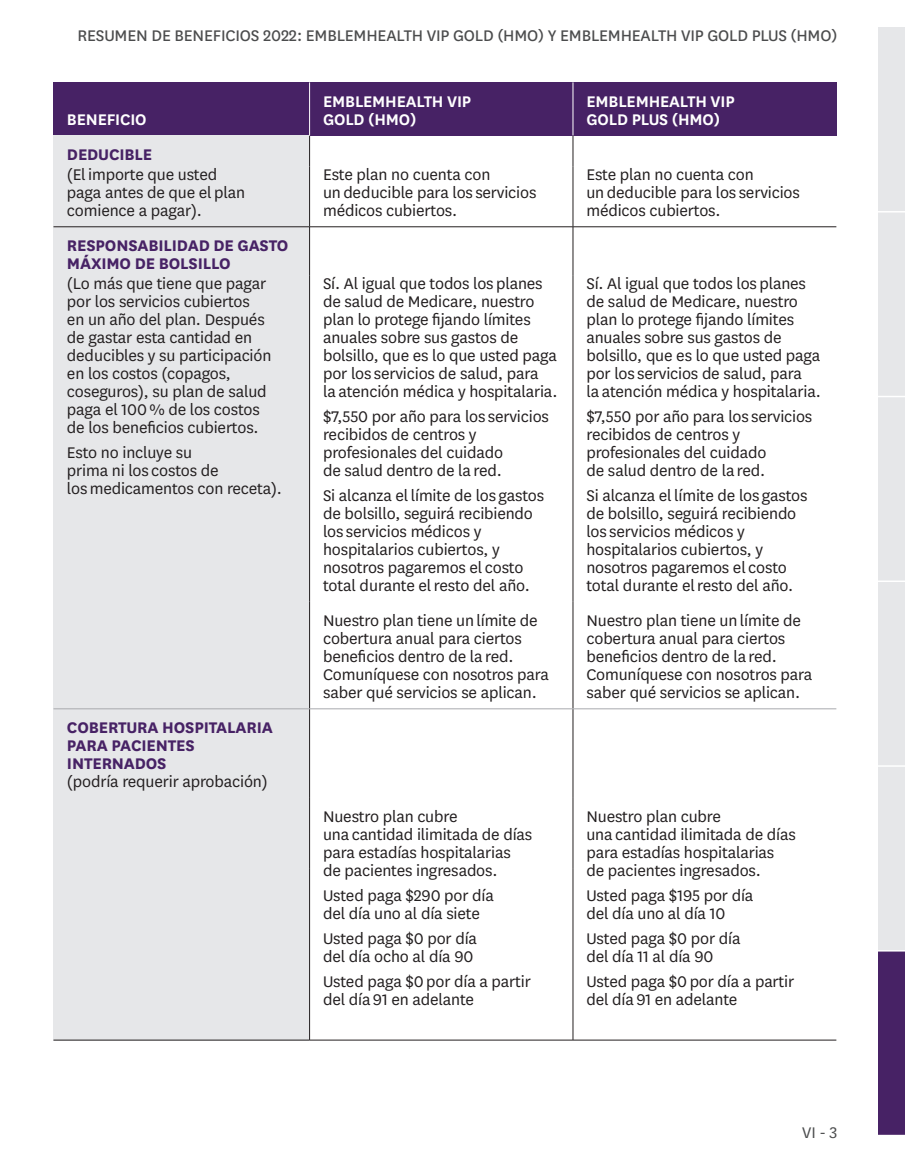
<style>
.page{position:relative;width:905px;height:1175px;background:#fff}
.page>*{position:absolute;margin:0;border:0;box-sizing:border-box;transform-origin:0 0}
.t1{font:18px/18px "National";letter-spacing:-.01em;color:#231f20}
.t2{font:700 18px/18px "National";letter-spacing:-.01em;color:#472265}
.t3{font:18px "National";letter-spacing:-.01em;color:#4b4c4d}
.t4{font:600 18px/18px "National";letter-spacing:-.01em;color:#fff}
.t5{font:18px "National";color:#4b4c4d}
.s1{font-weight:700;color:#472265}
.s2{font-weight:400;color:#231f20}
</style>
<div class="page">
<div style="left:878px;top:27px;width:26px;height:185px;background:#e6e7e9"></div>
<div style="left:878px;top:212px;width:26px;height:184px;background:#e6e7e9"></div>
<div style="left:878px;top:396px;width:26px;height:185px;background:#e6e7e9"></div>
<div style="left:878px;top:581px;width:26px;height:185px;background:#e6e7e9"></div>
<div style="left:878px;top:766px;width:26px;height:184px;background:#e6e7e9"></div>
<div style="left:878px;top:950px;width:26px;height:185px;background:#472265"></div>
<svg style="left:878px;top:211px;width:26px;height:1px"></svg>
<svg style="left:878px;top:396px;width:26px;height:1px"></svg>
<hr style="left:878px;top:580px;width:26px;height:2px;background:#fff">
<svg style="left:878px;top:765px;width:26px;height:1px"></svg>
<svg style="left:878px;top:950px;width:26px;height:1px"></svg>
<hr style="left:878px;top:1134px;width:26px;height:2px;background:#fff">
<div style="left:53px;top:82px;width:256px;height:53px;background:#472265"></div>
<div style="left:309px;top:82px;width:264px;height:53px;background:#472265"></div>
<div style="left:573px;top:82px;width:263px;height:53px;background:#472265"></div>
<div style="left:53px;top:135px;width:256px;height:31px;background:#e6e7e9"></div>
<div style="left:53px;top:166px;width:256px;height:61px;background:#e6e7e9"></div>
<div style="left:53px;top:227px;width:256px;height:49px;background:#e6e7e9"></div>
<div style="left:53px;top:276px;width:256px;height:325px;background:#e6e7e9"></div>
<div style="left:53px;top:601px;width:256px;height:108px;background:#e6e7e9"></div>
<div style="left:53px;top:709px;width:256px;height:89px;background:#e6e7e9"></div>
<div style="left:53px;top:798px;width:256px;height:35px;background:#e6e7e9"></div>
<div style="left:53px;top:833px;width:256px;height:35px;background:#e6e7e9"></div>
<div style="left:53px;top:868px;width:256px;height:172px;background:#e6e7e9"></div>
<hr style="left:309px;top:135px;width:1px;height:31px;background:#231f20">
<hr style="left:572px;top:135px;width:1px;height:31px;background:#231f20">
<hr style="left:309px;top:166px;width:1px;height:61px;background:#231f20">
<hr style="left:572px;top:166px;width:1px;height:61px;background:#231f20">
<hr style="left:309px;top:227px;width:1px;height:49px;background:#231f20">
<hr style="left:572px;top:227px;width:1px;height:49px;background:#231f20">
<hr style="left:309px;top:276px;width:1px;height:325px;background:#231f20">
<hr style="left:572px;top:276px;width:1px;height:325px;background:#231f20">
<hr style="left:309px;top:601px;width:1px;height:107px;background:#231f20">
<hr style="left:572px;top:601px;width:1px;height:107px;background:#231f20">
<hr style="left:309px;top:709px;width:1px;height:89px;background:#231f20">
<hr style="left:572px;top:709px;width:1px;height:89px;background:#231f20">
<hr style="left:309px;top:798px;width:1px;height:35px;background:#231f20">
<hr style="left:572px;top:798px;width:1px;height:35px;background:#231f20">
<hr style="left:572px;top:833px;width:1px;height:35px;background:#231f20">
<hr style="left:572px;top:868px;width:1px;height:171px;background:#231f20">
<hr style="left:309px;top:833px;width:1px;height:35px;background:#231f20">
<hr style="left:309px;top:868px;width:1px;height:171px;background:#231f20">
<hr style="left:309px;top:82px;width:1px;height:53px;background:#fff">
<hr style="left:572px;top:82px;width:1px;height:53px;background:#fff">
<hr style="left:53px;top:226px;width:256px;height:1px;background:#231f20">
<hr style="left:309px;top:226px;width:264px;height:1px;background:#231f20">
<hr style="left:573px;top:226px;width:263px;height:1px;background:#231f20">
<hr style="left:53px;top:708px;width:256px;height:1px;background:#a8a9ad">
<hr style="left:309px;top:708px;width:264px;height:1px;background:#a8a9ad">
<hr style="left:573px;top:708px;width:263px;height:1px;background:#a8a9ad">
<hr style="left:53px;top:1039px;width:256px;height:1px;background:#231f20">
<hr style="left:309px;top:1039px;width:264px;height:1px;background:#231f20">
<hr style="left:573px;top:1039px;width:263px;height:1px;background:#231f20">
<p class="t3" style="left:77px;top:24px;width:761px">RESUMEN DE BENEFICIOS 2022: EMBLEMHEALTH VIP GOLD (HMO) Y EMBLEMHEALTH VIP GOLD PLUS (HMO)</p>
<p class="t4" style="left:67px;top:109px;width:81px">BENEFICIO</p>
<p class="t1" style="left:67px;top:143px;width:152px;line-height:20.2px"><span class="s1">DEDUCIBLE<br></span>(El importe que usted</p>
<p class="t1" style="left:67px;top:183px;width:180px">paga antes de que el plan comience a pagar).</p>
<p class="t2" style="left:67px;top:235px;width:223px">RESPONSABILIDAD DE GASTO<br>MÁXIMO DE BOLSILLO</p>
<p class="t1" style="left:67px;top:274px;width:206px">(Lo más que tiene que pagar por los servicios cubiertos en un año del plan. Después de gastar esta cantidad en deducibles y su participación en los costos (copagos, coseguros), su plan de salud paga el 100 % de los costos de los beneficios cubiertos.</p>
<p class="t1" style="left:67px;top:443px;width:216px">Esto no incluye su<br>prima ni los costos de<br>los medicamentos con receta).</p>
<p class="t2" style="left:67px;top:717px;width:207px">COBERTURA HOSPITALARIA<br>PARA PACIENTES<br>INTERNADOS<br><span class="s2">(podría requerir aprobación)</span></p>
<p class="t4" style="left:323px;top:91px;width:150px">EMBLEMHEALTH VIP<br>GOLD (HMO)</p>
<p class="t4" style="left:586px;top:91px;width:150px">EMBLEMHEALTH VIP<br>GOLD PLUS (HMO)</p>
<p class="t1" style="left:323px;top:165px;width:215px">Este plan no cuenta con<br>un deducible para los servicios médicos cubiertos.</p>
<p class="t1" style="left:586px;top:165px;width:215px">Este plan no cuenta con<br>un deducible para los servicios médicos cubiertos.</p>
<p class="t1" style="left:323px;top:274px;width:236px">Sí. Al igual que todos los planes de salud de Medicare, nuestro plan lo protege fijando límites anuales sobre sus gastos de bolsillo, que es lo que usted paga por los servicios de salud, para<br>la atención médica y hospitalaria.</p>
<p class="t1" style="left:323px;top:407px;width:227px">$7,550 por año para los servicios recibidos de centros y profesionales del cuidado<br>de salud dentro de la red.</p>
<p class="t1" style="left:323px;top:485px;width:222px">Si alcanza el límite de los gastos de bolsillo, seguirá recibiendo los servicios médicos y hospitalarios cubiertos, y nosotros pagaremos el costo total durante el resto del año.</p>
<p class="t1" style="left:323px;top:610px;width:227px">Nuestro plan tiene un límite de cobertura anual para ciertos beneficios dentro de la red.<br>Comuníquese con nosotros para saber qué servicios se aplican.</p>
<p class="t1" style="left:586px;top:274px;width:236px">Sí. Al igual que todos los planes de salud de Medicare, nuestro plan lo protege fijando límites anuales sobre sus gastos de bolsillo, que es lo que usted paga por los servicios de salud, para<br>la atención médica y hospitalaria.</p>
<p class="t1" style="left:586px;top:407px;width:227px">$7,550 por año para los servicios recibidos de centros y profesionales del cuidado<br>de salud dentro de la red.</p>
<p class="t1" style="left:586px;top:485px;width:222px">Si alcanza el límite de los gastos de bolsillo, seguirá recibiendo los servicios médicos y hospitalarios cubiertos, y nosotros pagaremos el costo total durante el resto del año.</p>
<p class="t1" style="left:586px;top:610px;width:227px">Nuestro plan tiene un límite de cobertura anual para ciertos beneficios dentro de la red.<br>Comuníquese con nosotros para saber qué servicios se aplican.</p>
<p class="t1" style="left:323px;top:807px;width:211px">Nuestro plan cubre<br>una cantidad ilimitada de días para estadías hospitalarias de pacientes ingresados.</p>
<p class="t1" style="left:323px;top:885px;width:172px">Usted paga $290 por día del día uno al día siete</p>
<p class="t1" style="left:323px;top:928px;width:155px">Usted paga $0 por día del día ocho al día 90</p>
<p class="t1" style="left:323px;top:971px;width:209px">Usted paga $0 por día a partir del día 91 en adelante</p>
<p class="t1" style="left:586px;top:807px;width:211px">Nuestro plan cubre<br>una cantidad ilimitada de días para estadías hospitalarias de pacientes ingresados.</p>
<p class="t1" style="left:586px;top:885px;width:168px">Usted paga $195 por día del día uno al día 10</p>
<p class="t1" style="left:586px;top:928px;width:155px">Usted paga $0 por día del día 11 al día 90</p>
<p class="t1" style="left:586px;top:971px;width:209px">Usted paga $0 por día a partir del día 91 en adelante</p>
<p class="t5" style="left:802px;top:1121px;width:37px">VI - 3</p>
</div>
